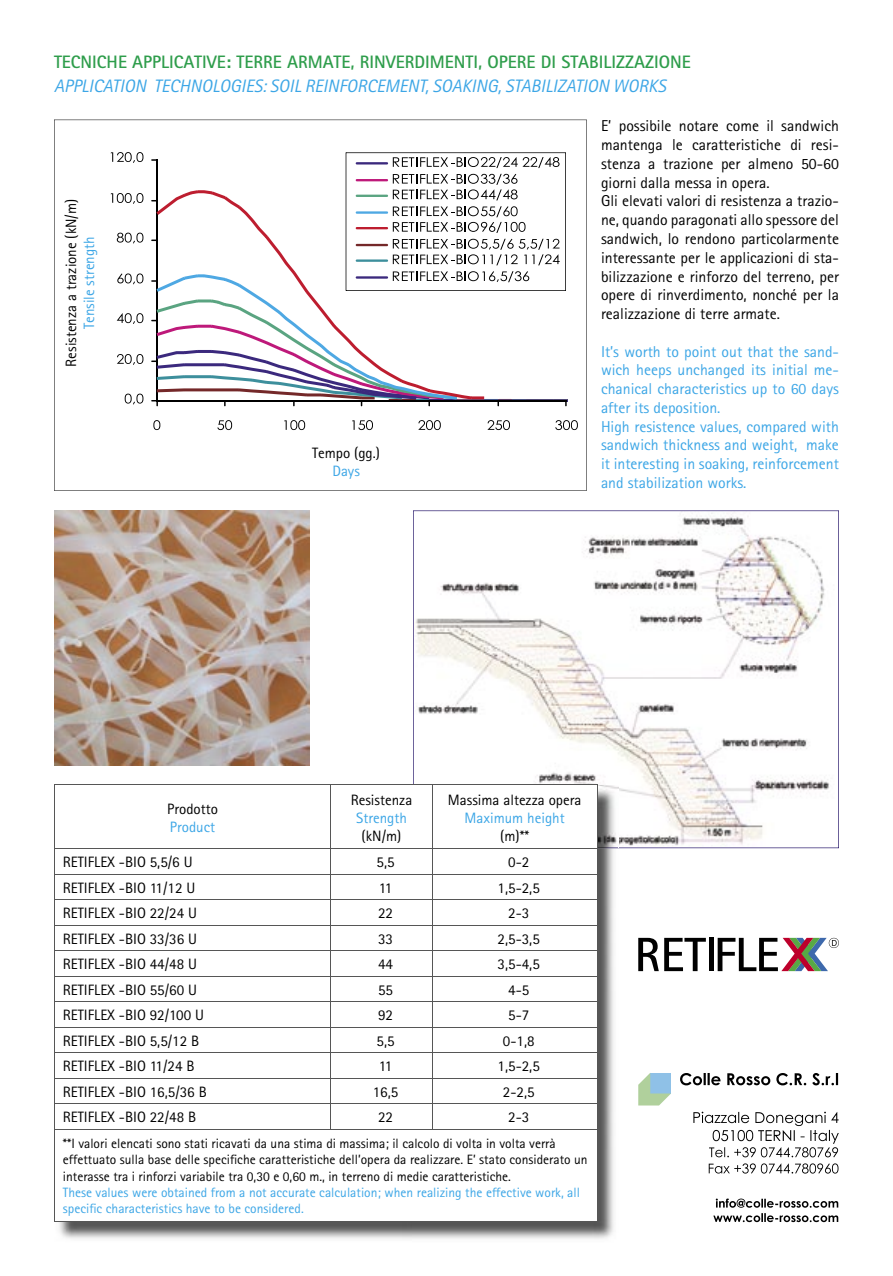
<style>
.page{position:relative;width:893px;height:1276px;background:#fff}
.page>*{position:absolute;margin:0;border:0;box-sizing:border-box;transform-origin:0 0}
.t1{font:700 18px "Rotis Sans Serif";color:#2e9d4b}
.t2{font:italic 18px "Rotis Sans Serif";color:#3ca6e6}
.t3{font:15.75px/18.8px "Rotis Sans Serif";color:#000}
.t4{font:15.75px/18.8px "Rotis Sans Serif";color:#3ca6e6}
.t5{font:15px "Rotis Sans Serif";color:#000}
.t6{font:15px "Rotis Sans Serif";color:#3ca6e6}
.t7{font:13.5px/16.2px "Rotis Sans Serif";color:#000}
.t8{font:13.5px/16.2px "Rotis Sans Serif";color:#3ca6e6}
</style>
<div class="page">
<svg style="left:413px;top:510px;width:426px;height:338px"></svg>
<svg style="left:638px;top:1073px;width:33px;height:32px"></svg>
<img style="left:59px;top:1222px;width:353px;height:17px">
<img style="left:412px;top:848px;width:206px;height:391px">
<img style="left:598px;top:785px;width:20px;height:63px">
<svg style="left:412px;top:785px;width:185px;height:436px"></svg>
<hr style="left:54px;top:784px;width:277px;height:1px;background:#565656">
<hr style="left:54px;top:785px;width:1px;height:63px;background:#565656">
<hr style="left:331px;top:784px;width:101px;height:1px;background:#565656">
<hr style="left:330px;top:785px;width:1px;height:63px;background:#565656">
<hr style="left:432px;top:784px;width:165px;height:1px;background:#565656">
<hr style="left:432px;top:785px;width:1px;height:63px;background:#565656">
<hr style="left:597px;top:785px;width:1px;height:63px;background:#565656">
<hr style="left:54px;top:848px;width:277px;height:1px;background:#565656">
<hr style="left:331px;top:848px;width:101px;height:1px;background:#565656">
<hr style="left:432px;top:848px;width:165px;height:1px;background:#565656">
<hr style="left:54px;top:874px;width:277px;height:1px;background:#565656">
<hr style="left:331px;top:874px;width:101px;height:1px;background:#565656">
<hr style="left:432px;top:874px;width:165px;height:1px;background:#565656">
<hr style="left:54px;top:899px;width:277px;height:1px;background:#565656">
<hr style="left:331px;top:899px;width:101px;height:1px;background:#565656">
<hr style="left:432px;top:899px;width:165px;height:1px;background:#565656">
<hr style="left:54px;top:925px;width:277px;height:1px;background:#565656">
<hr style="left:331px;top:925px;width:101px;height:1px;background:#565656">
<hr style="left:432px;top:925px;width:165px;height:1px;background:#565656">
<hr style="left:54px;top:950px;width:277px;height:1px;background:#565656">
<hr style="left:331px;top:950px;width:101px;height:1px;background:#565656">
<hr style="left:432px;top:950px;width:165px;height:1px;background:#565656">
<hr style="left:54px;top:976px;width:277px;height:1px;background:#565656">
<hr style="left:331px;top:976px;width:101px;height:1px;background:#565656">
<hr style="left:432px;top:976px;width:165px;height:1px;background:#565656">
<hr style="left:54px;top:1001px;width:277px;height:1px;background:#565656">
<hr style="left:331px;top:1001px;width:101px;height:1px;background:#565656">
<hr style="left:432px;top:1001px;width:165px;height:1px;background:#565656">
<hr style="left:54px;top:1027px;width:277px;height:1px;background:#565656">
<hr style="left:331px;top:1027px;width:101px;height:1px;background:#565656">
<hr style="left:432px;top:1027px;width:165px;height:1px;background:#565656">
<hr style="left:54px;top:1052px;width:277px;height:1px;background:#565656">
<hr style="left:331px;top:1052px;width:101px;height:1px;background:#565656">
<hr style="left:432px;top:1052px;width:165px;height:1px;background:#565656">
<hr style="left:54px;top:1078px;width:277px;height:1px;background:#565656">
<hr style="left:331px;top:1078px;width:101px;height:1px;background:#565656">
<hr style="left:432px;top:1078px;width:165px;height:1px;background:#565656">
<hr style="left:54px;top:1103px;width:277px;height:1px;background:#565656">
<svg style="left:54px;top:849px;width:1px;height:280px"></svg>
<hr style="left:331px;top:1103px;width:101px;height:1px;background:#565656">
<svg style="left:330px;top:849px;width:1px;height:280px"></svg>
<hr style="left:432px;top:1103px;width:165px;height:1px;background:#565656">
<svg style="left:432px;top:849px;width:1px;height:280px"></svg>
<svg style="left:597px;top:849px;width:1px;height:280px"></svg>
<hr style="left:54px;top:1129px;width:277px;height:1px;background:#565656">
<hr style="left:54px;top:1129px;width:1px;height:92px;background:#565656">
<hr style="left:331px;top:1129px;width:101px;height:1px;background:#565656">
<hr style="left:432px;top:1129px;width:165px;height:1px;background:#565656">
<hr style="left:597px;top:1129px;width:1px;height:92px;background:#565656">
<hr style="left:54px;top:1221px;width:277px;height:1px;background:#565656">
<hr style="left:331px;top:1221px;width:101px;height:1px;background:#565656">
<hr style="left:432px;top:1221px;width:165px;height:1px;background:#565656">
<svg style="left:54px;top:119px;width:533px;height:372px"></svg>
<img style="left:54px;top:510px;width:255px;height:255px">
<svg style="left:638px;top:938px;width:68px;height:33px"></svg>
<hr style="left:709px;top:938px;width:4px;height:33px;background:#000">
<svg style="left:718px;top:938px;width:121px;height:33px"></svg>
<svg style="left:680px;top:1073px;width:158px;height:12px"></svg>
<svg style="left:693px;top:1111px;width:146px;height:46px"></svg>
<svg style="left:709px;top:1163px;width:129px;height:10px"></svg>
<svg style="left:716px;top:1198px;width:122px;height:9px"></svg>
<svg style="left:713px;top:1213px;width:125px;height:9px"></svg>
<p class="t1" style="left:54px;top:51px;width:638px">TECNICHE APPLICATIVE: TERRE ARMATE, RINVERDIMENTI, OPERE DI STABILIZZAZIONE</p>
<p class="t2" style="left:54px;top:76px;width:614px">APPLICATION TECHNOLOGIES: SOIL REINFORCEMENT, SOAKING, STABILIZATION WORKS</p>
<p class="t5" style="left:62px;top:366px;width:169px;rotate:-90deg">Resistenza a trazione (kN/m)</p>
<p class="t6" style="left:80px;top:329px;width:94px;rotate:-90deg">Tensile strength</p>
<p class="t5" style="left:312px;top:444px;width:69px">Tempo (gg.)</p>
<p class="t6" style="left:332px;top:462px;width:29px">Days</p>
<p class="t3" style="left:601px;top:117px;width:239px">E’ possibile notare come il sandwich mantenga le caratteristiche di resi&shy;stenza a trazione per almeno 50-60 giorni dalla messa in opera.<br>Gli elevati valori di resistenza a trazio&shy;ne, quando paragonati allo spessore del sandwich, lo rendono particolarmente interessante per le applicazioni di sta&shy;bilizzazione e rinforzo del terreno, per opere di rinverdimento, nonché per la realizzazione di terre armate.</p>
<p class="t4" style="left:601px;top:342px;width:239px">It’s worth to point out that the sand&shy;wich heeps unchanged its initial me&shy;chanical characteristics up to 60 days after its deposition.<br>High resistence values, compared with sandwich thickness and weight, make it interesting in soaking, reinforcement and stabilization works.</p>
<p class="t5" style="left:167px;top:799px;width:52px">Prodotto</p>
<p class="t6" style="left:170px;top:817px;width:47px">Product</p>
<p class="t5" style="left:351px;top:790px;width:63px">Resistenza</p>
<p class="t6" style="left:356px;top:808px;width:52px">Strength</p>
<p class="t5" style="left:362px;top:826px;width:41px">(kN/m)</p>
<p class="t5" style="left:448px;top:790px;width:135px">Massima altezza opera</p>
<p class="t6" style="left:465px;top:808px;width:102px">Maximum height</p>
<p class="t5" style="left:500px;top:826px;width:30px">(m)**</p>
<p class="t5" style="left:63px;top:853px;width:131px">RETIFLEX -BIO 5,5/6 U</p>
<p class="t5" style="left:377px;top:853px;width:20px">5,5</p>
<p class="t5" style="left:508px;top:853px;width:23px">0-2</p>
<p class="t5" style="left:63px;top:879px;width:134px">RETIFLEX -BIO 11/12 U</p>
<p class="t5" style="left:379px;top:879px;width:15px">11</p>
<p class="t5" style="left:498px;top:879px;width:44px">1,5-2,5</p>
<p class="t5" style="left:63px;top:904px;width:136px">RETIFLEX -BIO 22/24 U</p>
<p class="t5" style="left:378px;top:904px;width:16px">22</p>
<p class="t5" style="left:508px;top:904px;width:23px">2-3</p>
<p class="t5" style="left:63px;top:930px;width:136px">RETIFLEX -BIO 33/36 U</p>
<p class="t5" style="left:378px;top:930px;width:16px">33</p>
<p class="t5" style="left:498px;top:930px;width:44px">2,5-3,5</p>
<p class="t5" style="left:63px;top:955px;width:136px">RETIFLEX -BIO 44/48 U</p>
<p class="t5" style="left:378px;top:955px;width:16px">44</p>
<p class="t5" style="left:498px;top:955px;width:44px">3,5-4,5</p>
<p class="t5" style="left:63px;top:981px;width:136px">RETIFLEX -BIO 55/60 U</p>
<p class="t5" style="left:378px;top:981px;width:16px">55</p>
<p class="t5" style="left:508px;top:981px;width:23px">4-5</p>
<p class="t5" style="left:63px;top:1006px;width:143px">RETIFLEX -BIO 92/100 U</p>
<p class="t5" style="left:378px;top:1006px;width:16px">92</p>
<p class="t5" style="left:508px;top:1006px;width:23px">5-7</p>
<p class="t5" style="left:63px;top:1032px;width:138px">RETIFLEX -BIO 5,5/12 B</p>
<p class="t5" style="left:377px;top:1032px;width:20px">5,5</p>
<p class="t5" style="left:503px;top:1032px;width:33px">0-1,8</p>
<p class="t5" style="left:63px;top:1057px;width:133px">RETIFLEX -BIO 11/24 B</p>
<p class="t5" style="left:379px;top:1057px;width:15px">11</p>
<p class="t5" style="left:498px;top:1057px;width:44px">1,5-2,5</p>
<p class="t5" style="left:63px;top:1083px;width:145px">RETIFLEX -BIO 16,5/36 B</p>
<p class="t5" style="left:373px;top:1083px;width:27px">16,5</p>
<p class="t5" style="left:503px;top:1083px;width:33px">2-2,5</p>
<p class="t5" style="left:63px;top:1108px;width:135px">RETIFLEX -BIO 22/48 B</p>
<p class="t5" style="left:378px;top:1108px;width:16px">22</p>
<p class="t5" style="left:508px;top:1108px;width:23px">2-3</p>
<p class="t7" style="left:63px;top:1135px;width:526px">**I valori elencati sono stati ricavati da una stima di massima; il calcolo di volta in volta verrà effettuato sulla base delle specifiche caratteristiche dell’opera da realizzare. E’ stato considerato un interasse tra i rinforzi variabile tra 0,30 e 0,60 m., in terreno di medie caratteristiche.</p>
<p class="t8" style="left:63px;top:1184px;width:519px">These values were obtained from a not accurate calculation; when realizing the effective work, all specific characteristics have to be considered.</p>
</div>
